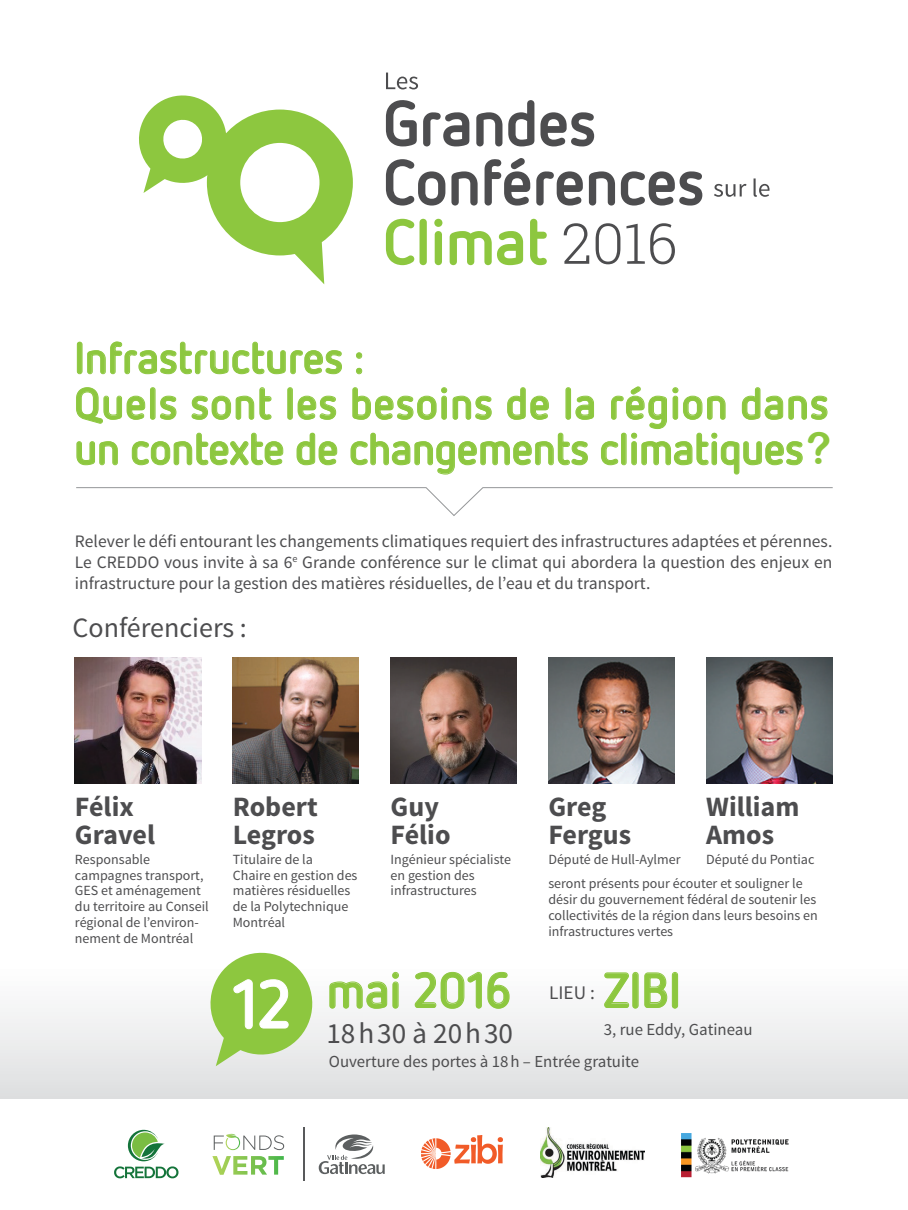
<style>
.page{position:relative;width:908px;height:1210px;background:#fff}
.page>*{position:absolute;margin:0;border:0;box-sizing:border-box;transform-origin:0 0}
.t1{font:700 67.9px "Netto OT";color:#fff}
.t2{font:700 49.35px "Netto OT";color:#8dc73f}
.t3{font:700 43.75px/45.5px "Netto OT";color:#8dc73f}
.t4{font:29.22px "Source Sans Pro";letter-spacing:.05em;color:#4d4d4f}
.t5{font:700 28px/28px "Source Sans Pro";color:#4d4d4f}
.t6{font:28px "Source Sans Pro";color:#4d4d4f}
.t7{font:19.25px "Source Sans Pro";color:#4d4d4f}
.t8{font:17.5px/21px "Source Sans Pro";color:#4d4d4f;text-align:justify}
.t9{font:16.8px "Source Sans Pro";color:#4d4d4f}
.t10{font:14px/15.7px "Source Sans Pro";color:#4d4d4f}
.s1{font-family:"Myriad Pro";font-weight:400}
.s2{font-family:"Arial Rounded MT Bold";font-weight:400}
</style>
<div class="page">
<div style="left:0;top:959px;width:907px;height:139px;background:linear-gradient(to bottom,#fff,#dedfe0)"></div>
<svg style="left:139px;top:95px;width:214px;height:189px"></svg>
<svg style="left:386px;top:159px;width:59px;height:46px"></svg>
<svg style="left:451px;top:171px;width:26px;height:34px"></svg>
<svg style="left:484px;top:158px;width:46px;height:47px"></svg>
<svg style="left:536px;top:171px;width:46px;height:34px"></svg>
<svg style="left:588px;top:171px;width:114px;height:34px"></svg>
<svg style="left:386px;top:100px;width:30px;height:46px"></svg>
<svg style="left:423px;top:112px;width:46px;height:34px"></svg>
<svg style="left:476px;top:112px;width:26px;height:34px"></svg>
<svg style="left:508px;top:100px;width:26px;height:46px"></svg>
<svg style="left:540px;top:112px;width:54px;height:34px"></svg>
<svg style="left:386px;top:219px;width:40px;height:46px"></svg>
<svg style="left:434px;top:219px;width:8px;height:46px"></svg>
<svg style="left:449px;top:231px;width:42px;height:34px"></svg>
<svg style="left:497px;top:231px;width:26px;height:34px"></svg>
<svg style="left:530px;top:219px;width:16px;height:46px"></svg>
<svg style="left:714px;top:184px;width:32px;height:13px"></svg>
<svg style="left:753px;top:178px;width:16px;height:19px"></svg>
<svg style="left:386px;top:73px;width:32px;height:16px"></svg>
<svg style="left:563px;top:223px;width:26px;height:41px"></svg>
<svg style="left:595px;top:223px;width:25px;height:41px"></svg>
<svg style="left:626px;top:224px;width:18px;height:40px"></svg>
<svg style="left:650px;top:223px;width:24px;height:41px"></svg>
<svg style="left:329px;top:971px;width:70px;height:37px"></svg>
<svg style="left:414px;top:971px;width:95px;height:37px"></svg>
<svg style="left:603px;top:971px;width:35px;height:37px"></svg>
<svg style="left:644px;top:971px;width:34px;height:37px"></svg>
<svg style="left:208px;top:952px;width:109px;height:114px"></svg>
<svg style="left:76px;top:487px;width:756px;height:29px"></svg>
<svg style="left:77px;top:341px;width:265px;height:33px"></svg>
<svg style="left:356px;top:352px;width:6px;height:22px"></svg>
<svg style="left:76px;top:387px;width:101px;height:37px"></svg>
<svg style="left:191px;top:387px;width:81px;height:33px"></svg>
<svg style="left:287px;top:387px;width:49px;height:33px"></svg>
<svg style="left:352px;top:387px;width:140px;height:33px"></svg>
<svg style="left:507px;top:387px;width:42px;height:33px"></svg>
<svg style="left:565px;top:387px;width:29px;height:33px"></svg>
<svg style="left:76px;top:441px;width:42px;height:24px"></svg>
<svg style="left:132px;top:432px;width:151px;height:33px"></svg>
<svg style="left:296px;top:432px;width:41px;height:33px"></svg>
<svg style="left:350px;top:432px;width:238px;height:43px"></svg>
<svg style="left:601px;top:386px;width:226px;height:89px"></svg>
<svg style="left:212px;top:1156px;width:72px;height:18px"></svg>
<svg style="left:214px;top:1133px;width:70px;height:17px"></svg>
<hr style="left:303px;top:1127px;width:1px;height:54px;background:#58595b">
<svg style="left:318px;top:1134px;width:66px;height:40px"></svg>
<svg style="left:114px;top:1129px;width:64px;height:49px"></svg>
<img style="left:421px;top:1136px;width:81px;height:32px">
<img style="left:75px;top:658px;width:126px;height:126px">
<img style="left:390px;top:658px;width:126px;height:126px">
<img style="left:540px;top:1127px;width:103px;height:50px">
<img style="left:681px;top:1133px;width:108px;height:44px">
<img style="left:233px;top:658px;width:126px;height:126px">
<img style="left:548px;top:658px;width:126px;height:126px">
<img style="left:706px;top:658px;width:126px;height:126px">
<h3 class="t3" style="left:74px;top:335px;width:758px">Infrastructures <span class="s1">:<br></span>Quels sont les besoins de la région dans un contexte de changements climatiques<span class="s2">?</span></h3>
<p class="t8" style="left:75px;top:531px;width:758px">Relever le défi entourant les changements climatiques requiert des infrastructures adaptées et pérennes.<br>Le CREDDO vous invite à sa 6<sup>e</sup> Grande conférence sur le climat qui abordera la question des enjeux en infrastructure pour la gestion des matières résiduelles, de l’eau et du transport.</p>
<h3 class="t6" style="left:72px;top:610px;width:176px">Conférenciers :</h3>
<h3 class="t5" style="left:75px;top:793px;width:82px">Félix<br>Gravel</h3>
<p class="t10" style="left:75px;top:851px;width:135px">Responsable campagnes transport,<br>GES et aménagement du territoire au Conseil régional de l’environ&shy;nement de Montréal</p>
<h3 class="t5" style="left:233px;top:793px;width:86px">Robert<br>Legros</h3>
<p class="t10" style="left:233px;top:851px;width:126px">Titulaire de la<br>Chaire en gestion des matières résiduelles de la Polytechnique<br>Montréal</p>
<h3 class="t5" style="left:390px;top:793px;width:61px">Guy<br>Félio</h3>
<p class="t10" style="left:390px;top:851px;width:122px">Ingénieur spécialiste en gestion des infrastructures</p>
<h3 class="t5" style="left:706px;top:793px;width:95px">William<br>Amos</h3>
<p class="t10" style="left:548px;top:847px;width:267px;line-height:24.5px;text-indent:158px">Député du Pontiac seront présents pour écouter et souligner le</p>
<p class="t10" style="left:548px;top:892px;width:271px;text-align:justify">désir du gouvernement fédéral de soutenir les collectivités de la région dans leurs besoins en infrastructures vertes</p>
<h3 class="t5" style="left:548px;top:793px;width:84px">Greg<br>Fergus</h3>
<p class="t10" style="left:548px;top:851px;width:134px">Député de Hull-Aylmer</p>
<h1 class="t1" style="left:232px;top:966px;width:60px">12</h1>
<h2 class="t2" style="left:327px;top:962px;width:186px">mai 2016</h2>
<h3 class="t4" style="left:326px;top:1015px;width:188px">18h30 à 20h30</h3>
<p class="t9" style="left:329px;top:1050px;width:311px">Ouverture des portes à 18h – Entrée gratuite</p>
<h2 class="t2" style="left:603px;top:962px;width:79px">ZIBI</h2>
<h3 class="t7" style="left:549px;top:981px;width:47px">LIEU :</h3>
<p class="t9" style="left:603px;top:1019px;width:150px">3, rue Eddy, Gatineau</p>
</div>
